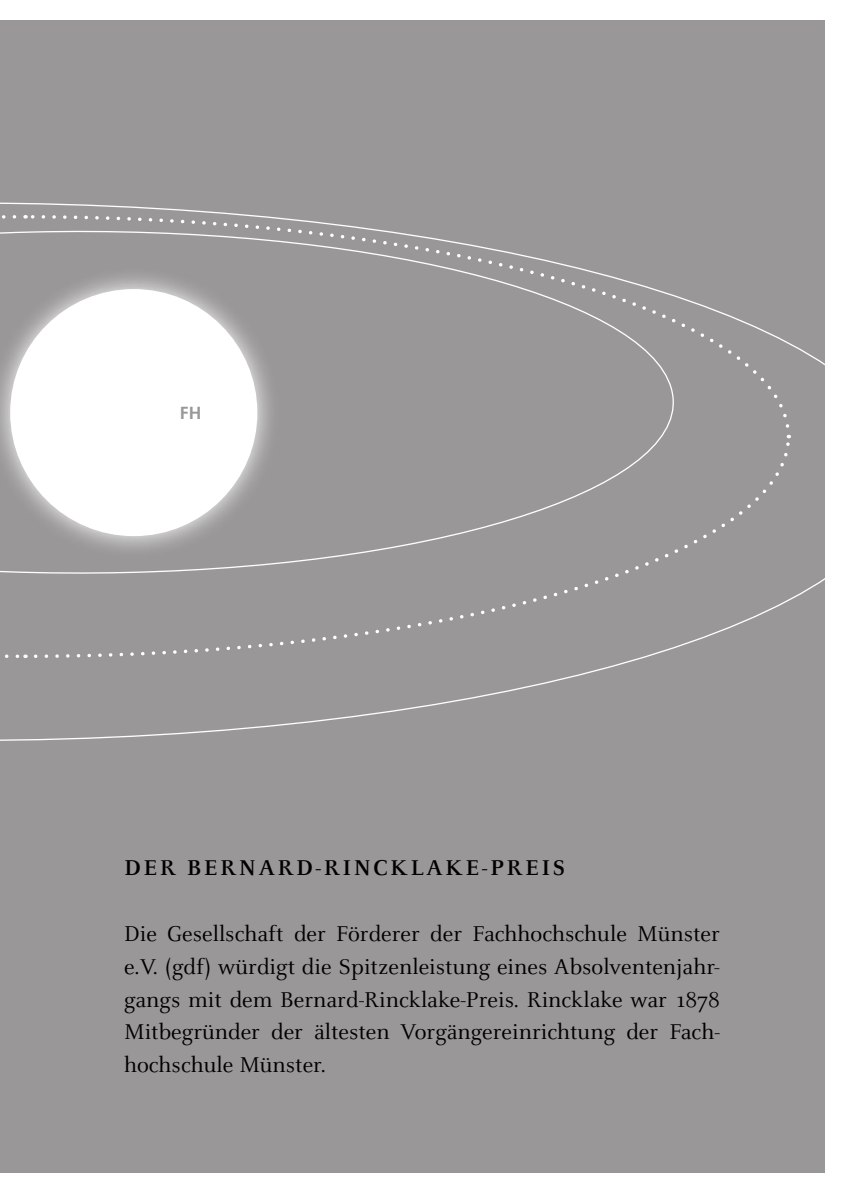
<style>
.page{position:relative;width:844px;height:1191px;background:#fff}
.page>*{position:absolute;margin:0;border:0;box-sizing:border-box;transform-origin:0 0}
.t1{font:23.62px/32.9px "Celeste";color:#000;text-align:justify}
.t2{font:700 23.62px "Celeste";letter-spacing:.1em;color:#000}
.t3{font:700 17.5px "Frutiger LT Std";color:#999797}
</style>
<div class="page">
<div style="left:0;top:20px;width:823px;height:1152px;background:#999797"></div>
<svg style="left:0;top:202px;width:825px;height:539px"></svg>
<svg style="left:0;top:223px;width:697px;height:358px"></svg>
<p class="t3" style="left:180px;top:403px;width:23px">FH</p>
<p class="t2" style="left:124px;top:855px;width:442px">DER BERNARD-RINCKLAKE-PREIS</p>
<p class="t1" style="left:124px;top:918px;width:597px">Die Gesellschaft der Förderer der Fachhochschule Münster e.V. (gdf) würdigt die Spitzenleistung eines Absolventenjahr&shy;gangs mit dem Bernard-Rincklake-Preis. Rincklake war 1878<br>Mitbegründer der ältesten Vorgängereinrichtung der Fach&shy;hochschule Münster.</p>
</div>
